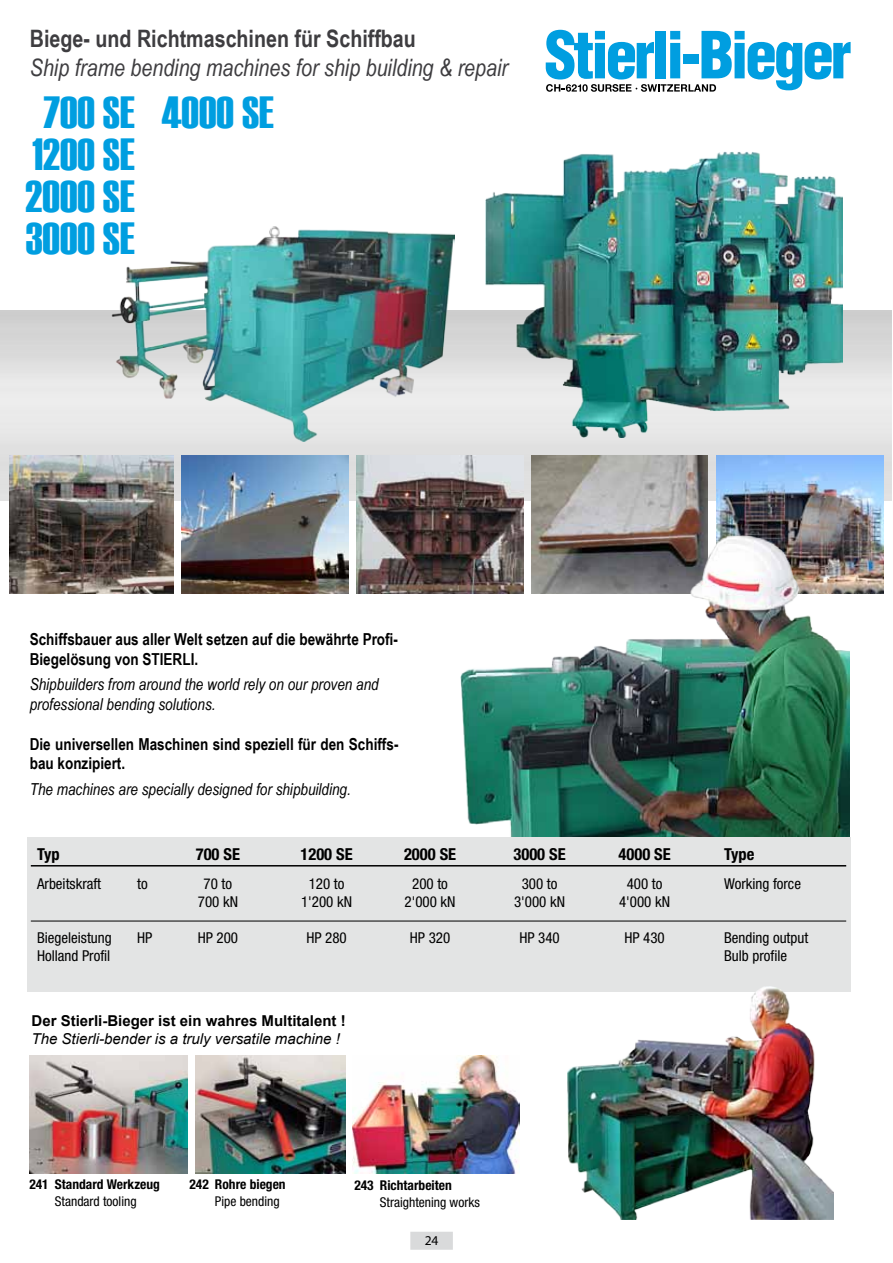
<style>
.page{position:relative;width:893px;height:1263px;background:#fff}
.page>*{position:absolute;margin:0;border:0;box-sizing:border-box;transform-origin:0 0}
.t1{font:45px/42px "Haettenschweiler";color:#009ee0;text-align:center}
.t2{font:italic 24px "Arial Narrow";color:#3e3d40}
.t3{font:700 24px "Arial Narrow";color:#3e3d40}
.t4{font:700 16.5px/19.8px "Arial Narrow";color:#000}
.t5{font:italic 16.5px/19.8px "Arial Narrow";color:#000}
.t6{font:700 condensed 16.5px "Helvetica Neue LT Std";color:#000}
.t7{font:condensed 15px "Helvetica Neue LT Std";color:#000}
.t8{font:italic 15px "Arial";color:#000}
.t9{font:700 15px "Arial";color:#000}
.t10{font:700 condensed 13.5px "Helvetica Neue LT Std";color:#000}
.t11{font:condensed 13.5px "Helvetica Neue LT Std";color:#000}
.t12{font:13.5px "Myriad Pro";color:#000}
</style>
<div class="page">
<div style="left:410px;top:1232px;width:43px;height:18px;background:#d9dadb"></div>
<img style="left:0;top:310px;width:892px;height:191px">
<img style="left:485px;top:152px;width:357px;height:286px">
<img style="left:29px;top:1055px;width:158px;height:118px">
<img style="left:353px;top:1055px;width:166px;height:118px">
<img style="left:196px;top:1055px;width:149px;height:119px">
<img style="left:112px;top:226px;width:343px;height:216px">
<img style="left:9px;top:456px;width:164px;height:138px">
<img style="left:716px;top:455px;width:167px;height:138px">
<img style="left:532px;top:455px;width:176px;height:81px">
<img style="left:357px;top:455px;width:167px;height:138px">
<img style="left:182px;top:455px;width:166px;height:138px">
<img style="left:460px;top:536px;width:390px;height:301px">
<div style="left:27px;top:837px;width:823px;height:155px;background:#e3e4e4"></div>
<hr style="left:31px;top:865px;width:815px;height:1px;background:#000">
<hr style="left:31px;top:921px;width:815px;height:1px;background:#000">
<img style="left:568px;top:987px;width:265px;height:232px">
<svg style="left:546px;top:30px;width:305px;height:62px"></svg>
<h2 class="t3" style="left:30px;top:21px;width:388px">Biege- und Richtmaschinen für Schiffbau</h2>
<h2 class="t2" style="left:30px;top:51px;width:480px">Ship frame bending machines for ship building &amp; repair</h2>
<h1 class="t1" style="left:162px;top:91px;width:114px">4000 SE</h1>
<h1 class="t1" style="left:26px;top:91px;width:111px">700 SE<br>1200 SE<br>2000 SE<br>3000 SE</h1>
<p class="t4" style="left:30px;top:628px;width:370px">Schiffsbauer aus aller Welt setzen auf die bewährte Profi-<br>Biegelösung von STIERLI.</p>
<p class="t5" style="left:30px;top:674px;width:350px">Shipbuilders from around the world rely on our proven and professional bending solutions.</p>
<p class="t4" style="left:30px;top:733px;width:370px">Die universellen Maschinen sind speziell für den Schiffs&shy;bau konzipiert.</p>
<p class="t5" style="left:30px;top:778px;width:323px">The machines are specially designed for shipbuilding.</p>
<p class="t6" style="left:37px;top:844px;width:24px">Typ</p>
<p class="t6" style="left:196px;top:844px;width:46px">700 SE</p>
<p class="t6" style="left:301px;top:844px;width:54px">1200 SE</p>
<p class="t6" style="left:404px;top:844px;width:54px">2000 SE</p>
<p class="t6" style="left:514px;top:844px;width:54px">3000 SE</p>
<p class="t6" style="left:619px;top:844px;width:54px">4000 SE</p>
<p class="t6" style="left:724px;top:844px;width:32px">Type</p>
<p class="t7" style="left:37px;top:875px;width:66px">Arbeitskraft</p>
<p class="t7" style="left:137px;top:875px;width:12px">to</p>
<p class="t7" style="left:204px;top:875px;width:30px">70 to</p>
<p class="t7" style="left:309px;top:875px;width:37px">120 to</p>
<p class="t7" style="left:412px;top:875px;width:37px">200 to</p>
<p class="t7" style="left:522px;top:875px;width:37px">300 to</p>
<p class="t7" style="left:627px;top:875px;width:37px">400 to</p>
<p class="t7" style="left:724px;top:875px;width:78px">Working force</p>
<p class="t7" style="left:198px;top:893px;width:42px">700 kN</p>
<p class="t7" style="left:301px;top:893px;width:52px">1'200 kN</p>
<p class="t7" style="left:405px;top:893px;width:52px">2'000 kN</p>
<p class="t7" style="left:514px;top:893px;width:53px">3'000 kN</p>
<p class="t7" style="left:619px;top:893px;width:53px">4'000 kN</p>
<p class="t7" style="left:37px;top:929px;width:76px">Biegeleistung</p>
<p class="t7" style="left:137px;top:929px;width:17px">HP</p>
<p class="t7" style="left:198px;top:929px;width:42px">HP 200</p>
<p class="t7" style="left:306px;top:929px;width:42px">HP 280</p>
<p class="t7" style="left:410px;top:929px;width:42px">HP 320</p>
<p class="t7" style="left:519px;top:929px;width:42px">HP 340</p>
<p class="t7" style="left:624px;top:929px;width:42px">HP 430</p>
<p class="t7" style="left:724px;top:929px;width:86px">Bending output</p>
<p class="t7" style="left:37px;top:947px;width:75px">Holland Profil</p>
<p class="t7" style="left:724px;top:947px;width:65px">Bulb profile</p>
<p class="t9" style="left:32px;top:1011px;width:316px">Der Stierli-Bieger ist ein wahres Multitalent !</p>
<p class="t8" style="left:32px;top:1029px;width:310px">The Stierli-bender is a truly versatile machine !</p>
<p class="t10" style="left:29px;top:1176px;width:132px">241 Standard Werkzeug</p>
<p class="t11" style="left:55px;top:1193px;width:83px">Standard tooling</p>
<p class="t10" style="left:189px;top:1176px;width:98px">242 Rohre biegen</p>
<p class="t11" style="left:215px;top:1193px;width:66px">Pipe bending</p>
<p class="t10" style="left:354px;top:1177px;width:99px">243 Richtarbeiten</p>
<p class="t11" style="left:380px;top:1194px;width:101px">Straightening works</p>
<p class="t12" style="left:425px;top:1232px;width:15px">24</p>
</div>
